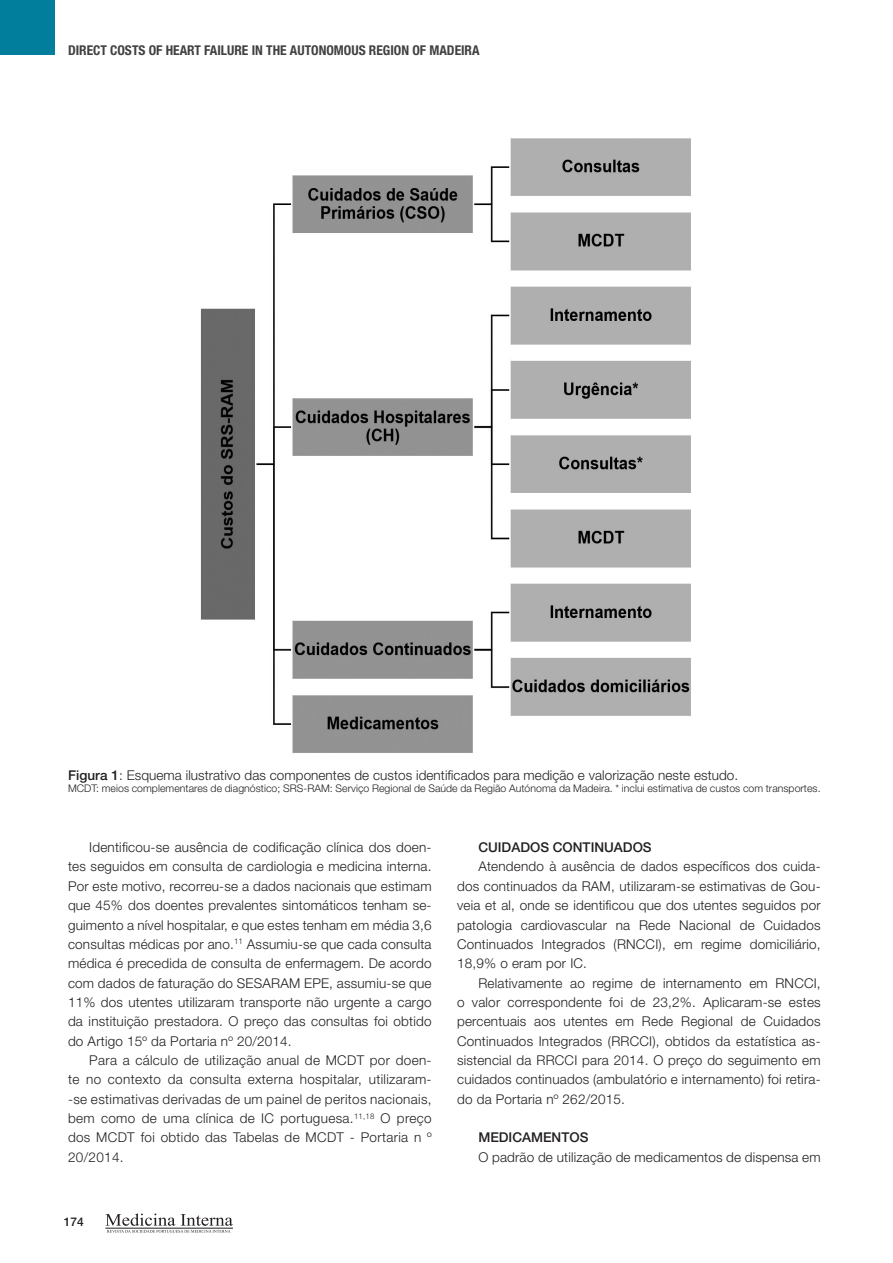
<style>
.page{position:relative;width:893px;height:1263px;background:#fff}
.page>*{position:absolute;margin:0;border:0;box-sizing:border-box;transform-origin:0 0}
.t1{font:300 13.5px/19.4px "Helvetica Neue LT Std";letter-spacing:.015em;color:#231f20;text-align:justify}
.t2{font:700 condensed 13.5px "Helvetica Neue LT Std";color:#414142}
.t3{font:500 13.5px "Helvetica Neue LT Std";color:#231f20}
.t4{font:500 12px "Helvetica Neue LT Std";color:#231f20}
.t5{font:300 10.5px "Helvetica Neue LT Std";letter-spacing:.005em;color:#231f20}
.s1{font-weight:500}
</style>
<div class="page">
<div style="left:0;top:0;width:55px;height:55px;background:#007e9b"></div>
<svg style="left:105px;top:1213px;width:128px;height:20px"></svg>
<hr style="left:105px;top:1228px;width:128px;height:1px;background:#231f20">
<img style="left:200px;top:138px;width:491px;height:615px">
<p class="t2" style="left:68px;top:42px;width:413px">DIRECT COSTS OF HEART FAILURE IN THE AUTONOMOUS REGION OF MADEIRA</p>
<p class="t1" style="left:68px;top:765px;width:672px"><span class="s1">Figura 1</span>: Esquema ilustrativo das componentes de custos identificados para medição e valorização neste estudo.</p>
<p class="t5" style="left:68px;top:782px;width:754px">MCDT: meios complementares de diagnóstico; SRS-RAM: Serviço Regional de Saúde da Região Autónoma da Madeira. * inclui estimativa de custos com transportes.</p>
<p class="t1" style="left:68px;top:837px;width:365px;text-indent:21px">Identificou-se ausência de codificação clínica dos doen&shy;tes seguidos em consulta de cardiologia e medicina interna.<br>Por este motivo, recorreu-se a dados nacionais que estimam que 45% dos doentes prevalentes sintomáticos tenham se&shy;guimento a nível hospitalar, e que estes tenham em média 3,6 consultas médicas por ano.<sup>11</sup> Assumiu-se que cada consulta médica é precedida de consulta de enfermagem. De acordo com dados de faturação do SESARAM EPE, assumiu-se que 11% dos utentes utilizaram transporte não urgente a cargo da instituição prestadora. O preço das consultas foi obtido do Artigo 15º da Portaria nº 20/2014.</p>
<p class="t1" style="left:68px;top:1050px;width:365px;text-indent:21px">Para a cálculo de utilização anual de MCDT por doen&shy;te no contexto da consulta externa hospitalar, utilizaram--se estimativas derivadas de um painel de peritos nacionais, bem como de uma clínica de IC portuguesa.<sup>11,18</sup> O preço dos MCDT foi obtido das Tabelas de MCDT - Portaria n º 20/2014.</p>
<p class="t4" style="left:64px;top:1215px;width:22px">174</p>
<p class="t3" style="left:478px;top:839px;width:175px">CUIDADOS CONTINUADOS</p>
<p class="t1" style="left:457px;top:857px;width:365px;text-indent:21px">Atendendo à ausência de dados específicos dos cuida&shy;dos continuados da RAM, utilizaram-se estimativas de Gou&shy;veia et al, onde se identificou que dos utentes seguidos por patologia cardiovascular na Rede Nacional de Cuidados Continuados Integrados (RNCCI), em regime domiciliário, 18,9% o eram por IC.</p>
<p class="t1" style="left:457px;top:973px;width:365px;text-indent:21px">Relativamente ao regime de internamento em RNCCI, o valor correspondente foi de 23,2%. Aplicaram-se estes percentuais aos utentes em Rede Regional de Cuidados Continuados Integrados (RRCCI), obtidos da estatística as&shy;sistencial da RRCCI para 2014. O preço do seguimento em cuidados continuados (ambulatório e internamento) foi retira&shy;do da Portaria nº 262/2015.</p>
<p class="t3" style="left:478px;top:1129px;width:112px">MEDICAMENTOS</p>
<p class="t1" style="left:478px;top:1147px;width:344px">O padrão de utilização de medicamentos de dispensa em</p>
</div>
